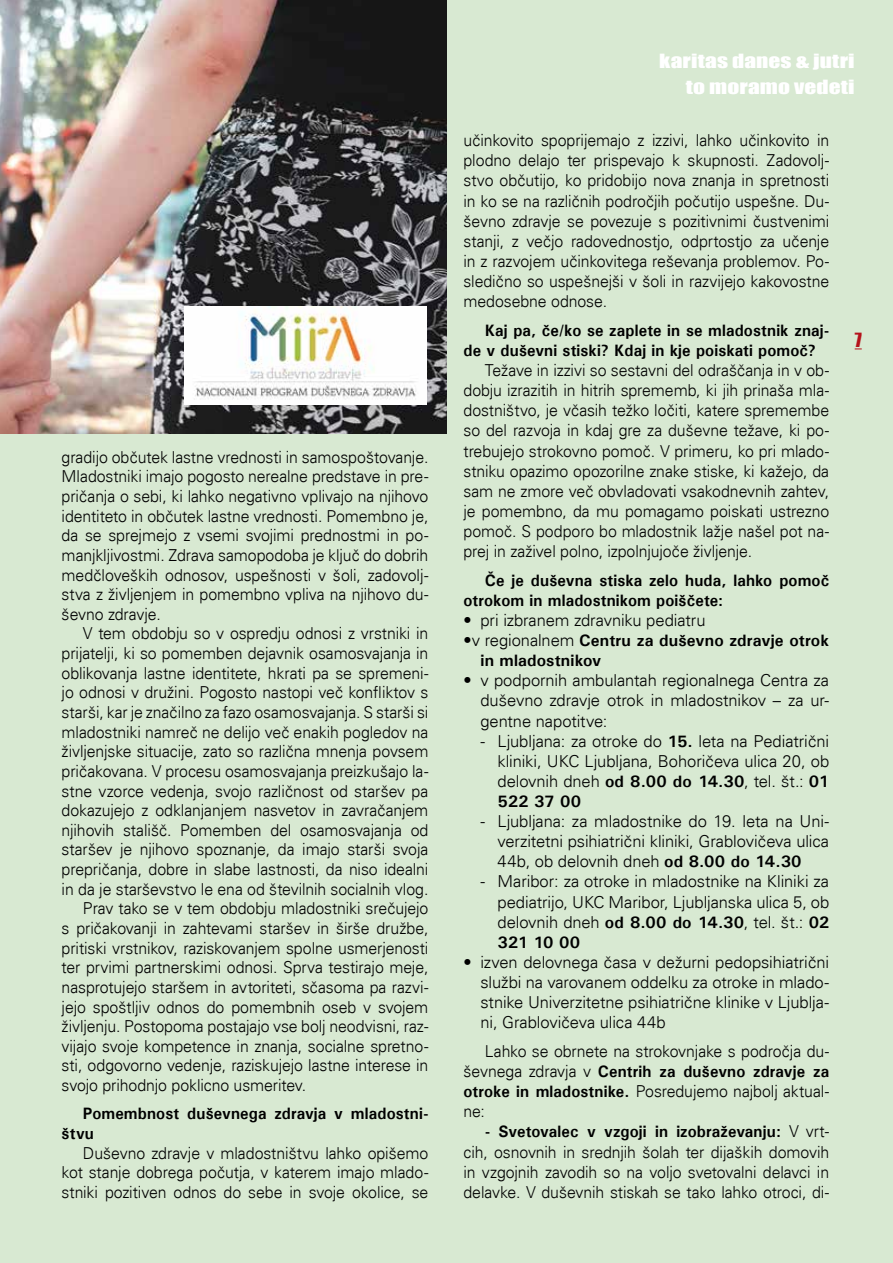
<style>
.page{position:relative;width:893px;height:1263px;background:#d8e9d2}
.page>*{position:absolute;margin:0;border:0;box-sizing:border-box;transform-origin:0 0}
.t1{font:18px "Impact";letter-spacing:.005em;color:#fff;scale:1.3 1}
.t2{font:18px "Impact";color:#b5121b}
.t3{font:300 16.5px/20.1px "Univers";letter-spacing:-.005em;color:#000;text-align:justify;scale:.96 1}
.t4{font:300 16.5px/20.1px "Univers";letter-spacing:-.005em;color:#000;text-align:justify}
.t5{font:700 16.5px/20.1px "Univers";letter-spacing:.01em;color:#000;scale:.96 1}
.t6{font:700 16.5px/20.1px "Univers";letter-spacing:.01em;color:#000}
.s1{font-weight:300}
.s2{font-weight:700}
</style>
<div class="page">
<svg style="left:855px;top:348px;width:7px;height:2px"></svg>
<img style="left:0;top:0;width:446px;height:433px">
<img style="left:185px;top:307px;width:241px;height:97px">
<p class="t3" style="left:62px;top:447px;width:384px;line-height:19.6px">gradijo občutek lastne vrednosti in samospoštovanje.<br>Mladostniki imajo pogosto nerealne predstave in pre&shy;pričanja o sebi, ki lahko negativno vplivajo na njihovo identiteto in občutek lastne vrednosti. Pomembno je, da se sprejmejo z vsemi svojimi prednostmi in po&shy;manjkljivostmi. Zdrava samopodoba je ključ do dobrih medčloveških odnosov, uspešnosti v šoli, zadovolj&shy;stva z življenjem in pomembno vpliva na njihovo du&shy;ševno zdravje.</p>
<p class="t3" style="left:83px;top:623px;width:361px">V tem obdobju so v ospredju odnosi z vrstniki in</p>
<p class="t3" style="left:62px;top:643px;width:384px">prijatelji, ki so pomemben dejavnik osamosvajanja in</p>
<p class="t3" style="left:62px;top:663px;width:384px">oblikovanja lastne identitete, hkrati pa se spremeni-</p>
<p class="t3" style="left:62px;top:682px;width:384px">jo odnosi v družini. Pogosto nastopi več konfliktov s</p>
<p class="t3" style="left:62px;top:702px;width:384px">starši, kar je značilno za fazo osamosvajanja. S starši si</p>
<p class="t3" style="left:62px;top:722px;width:383px">mladostniki namreč ne delijo več enakih pogledov na</p>
<p class="t3" style="left:62px;top:741px;width:384px">življenjske situacije, zato so različna mnenja povsem</p>
<p class="t3" style="left:62px;top:761px;width:384px">pričakovana. V procesu osamosvajanja preizkušajo la-</p>
<p class="t3" style="left:62px;top:781px;width:383px">stne vzorce vedenja, svojo različnost od staršev pa</p>
<p class="t3" style="left:62px;top:800px;width:384px">dokazujejo z odklanjanjem nasvetov in zavračanjem</p>
<p class="t3" style="left:62px;top:820px;width:383px">njihovih stališč. Pomemben del osamosvajanja od</p>
<p class="t3" style="left:62px;top:839px;width:384px">staršev je njihovo spoznanje, da imajo starši svoja</p>
<p class="t3" style="left:62px;top:859px;width:383px">prepričanja, dobre in slabe lastnosti, da niso idealni</p>
<p class="t3" style="left:62px;top:879px;width:384px">in da je starševstvo le ena od številnih socialnih vlog.</p>
<p class="t3" style="left:83px;top:898px;width:361px">Prav tako se v tem obdobju mladostniki srečujejo</p>
<p class="t3" style="left:62px;top:918px;width:384px">s pričakovanji in zahtevami staršev in širše družbe,</p>
<p class="t3" style="left:62px;top:938px;width:384px">pritiski vrstnikov, raziskovanjem spolne usmerjenosti</p>
<p class="t3" style="left:62px;top:957px;width:384px">ter prvimi partnerskimi odnosi. Sprva testirajo meje,</p>
<p class="t3" style="left:62px;top:977px;width:384px">nasprotujejo staršem in avtoriteti, sčasoma pa razvi-</p>
<p class="t3" style="left:62px;top:997px;width:383px">jejo spoštljiv odnos do pomembnih oseb v svojem</p>
<p class="t3" style="left:62px;top:1016px;width:384px">življenju. Postopoma postajajo vse bolj neodvisni, raz-</p>
<p class="t3" style="left:62px;top:1036px;width:384px">vijajo svoje kompetence in znanja, socialne spretno-</p>
<p class="t3" style="left:62px;top:1055px;width:383px">sti, odgovorno vedenje, raziskujejo lastne interese in</p>
<p class="t3" style="left:62px;top:1075px;width:256px">svojo prihodnjo poklicno usmeritev.</p>
<p class="t5" style="left:62px;top:1103px;width:384px;line-height:19.6px;text-indent:21px">Pomembnost duševnega zdravja v mladostni&shy;štvu</p>
<p class="t3" style="left:62px;top:1143px;width:384px;line-height:19.6px;text-indent:21px">Duševno zdravje v mladostništvu lahko opišemo kot stanje dobrega počutja, v katerem imajo mlado&shy;stniki pozitiven odnos do sebe in svoje okolice, se</p>
<p class="t1" style="left:659px;top:47px;width:152px">karitas danes &amp; jutri</p>
<p class="t1" style="left:686px;top:73px;width:131px">to moramo vedeti</p>
<p class="t3" style="left:463px;top:130px;width:382px">učinkovito spoprijemajo z izzivi, lahko učinkovito in plodno delajo ter prispevajo k skupnosti. Zadovolj&shy;stvo občutijo, ko pridobijo nova znanja in spretnosti in ko se na različnih področjih počutijo uspešne. Du&shy;ševno zdravje se povezuje s pozitivnimi čustvenimi stanji, z večjo radovednostjo, odprtostjo za učenje in z razvojem učinkovitega reševanja problemov. Po&shy;sledično so uspešnejši v šoli in razvijejo kakovostne medosebne odnose.</p>
<p class="t5" style="left:463px;top:320px;width:382px;text-indent:21px">Kaj pa, če/ko se zaplete in se mladostnik znaj&shy;de v duševni stiski? Kdaj in kje poiskati pomoč?</p>
<p class="t3" style="left:463px;top:360px;width:382px;text-indent:21px">Težave in izzivi so sestavni del odraščanja in v ob&shy;dobju izrazitih in hitrih sprememb, ki jih prinaša mla&shy;dostništvo, je včasih težko ločiti, katere spremembe so del razvoja in kdaj gre za duševne težave, ki po&shy;trebujejo strokovno pomoč. V primeru, ko pri mlado&shy;stniku opazimo opozorilne znake stiske, ki kažejo, da sam ne zmore več obvladovati vsakodnevnih zahtev, je pomembno, da mu pomagamo poiskati ustrezno pomoč. S podporo bo mladostnik lažje našel pot na&shy;prej in zaživel polno, izpolnjujoče življenje.</p>
<p class="t5" style="left:463px;top:570px;width:382px;text-indent:21px">Če je duševna stiska zelo huda, lahko pomoč otrokom in mladostnikom poiščete:</p>
<p class="t4" style="left:463px;top:610px;width:244px">• pri izbranem zdravniku pediatru</p>
<p class="t6" style="left:480px;top:630px;width:350px;text-indent:-17px"><span class="s1">•v regionalnem</span> Centru za duševno zdravje otrok in mladostnikov</p>
<p class="t4" style="left:480px;top:670px;width:350px;text-indent:-17px">• v podpornih ambulantah regionalnega Centra za duševno zdravje otrok in mladostnikov – za ur&shy;gentne napotitve:</p>
<p class="t4" style="left:497px;top:731px;width:333px;text-indent:-17px">- Ljubljana: za otroke do <span class="s2">15.</span> leta na Pediatrični kliniki, UKC Ljubljana, Bohoričeva ulica 20, ob delovnih dneh <span class="s2">od 8.00 do 14.30</span>, tel. št.: <span class="s2">01<br>522 37 00</span></p>
<p class="t4" style="left:497px;top:811px;width:333px;text-indent:-17px">- Ljubljana: za mladostnike do 19. leta na Uni&shy;verzitetni psihiatrični kliniki, Grablovičeva ulica 44b, ob delovnih dneh <span class="s2">od 8.00 do 14.30</span></p>
<p class="t4" style="left:497px;top:872px;width:333px;text-indent:-17px">- Maribor: za otroke in mladostnike na Kliniki za pediatrijo, UKC Maribor, Ljubljanska ulica 5, ob delovnih dneh <span class="s2">od 8.00 do 14.30</span>, tel. št.: <span class="s2">02<br>321 10 00</span></p>
<p class="t4" style="left:480px;top:952px;width:350px;text-indent:-17px">• izven delovnega časa v dežurni pedopsihiatrični službi na varovanem oddelku za otroke in mlado&shy;stnike Univerzitetne psihiatrične klinike v Ljublja&shy;ni, Grablovičeva ulica 44b</p>
<p class="t3" style="left:463px;top:1041px;width:382px;text-indent:21px">Lahko se obrnete na strokovnjake s področja du&shy;ševnega zdravja v <span class="s2">Centrih za duševno zdravje za otroke in mladostnike.</span> Posredujemo najbolj aktual&shy;ne:</p>
<p class="t3" style="left:463px;top:1121px;width:382px;text-indent:21px"><span class="s2">- Svetovalec v vzgoji in izobraževanju:</span> V vrt&shy;cih, osnovnih in srednjih šolah ter dijaških domovih in vzgojnih zavodih so na voljo svetovalni delavci in delavke. V duševnih stiskah se tako lahko otroci, di-</p>
<p class="t2" style="left:855px;top:326px;width:9px">7</p>
</div>
